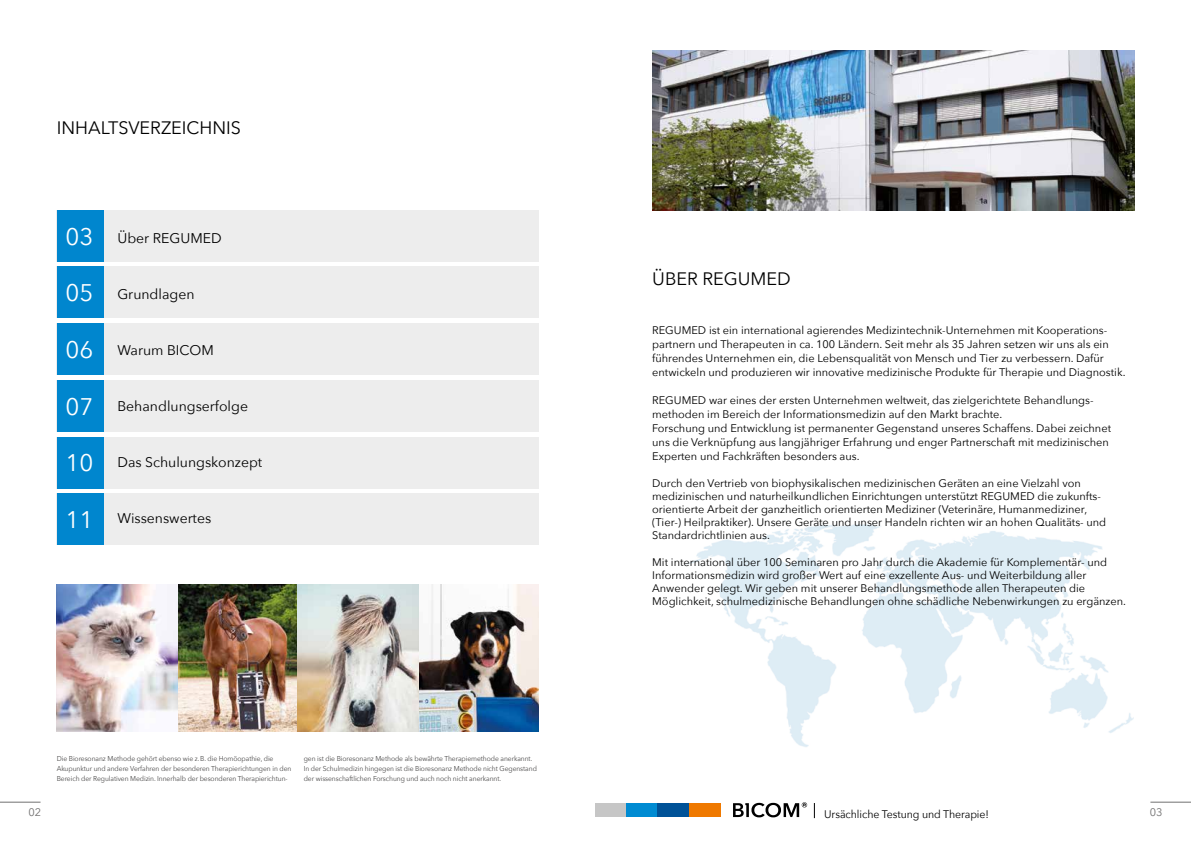
<style>
.page{position:relative;width:1191px;height:842px;background:#fff}
.page>*{position:absolute;margin:0;border:0;box-sizing:border-box;transform-origin:0 0}
.t1{font:24px "Avenir Next";color:#fff}
.t2{font:18px "Avenir Next";color:#000}
.t3{font:14px "Avenir Next";color:#000}
.t4{font:11px/14px "Avenir Next";color:#000}
.t5{font:11px "Avenir Next";color:#000;scale:.96 1}
.t6{font:11px "Avenir Next";color:#706f6f}
.t7{font:7.1px/10px "Avenir Next";letter-spacing:-.01em;color:#4b4a4a;scale:.95 1}
</style>
<div class="page">
<img style="left:57px;top:585px;width:482px;height:146px">
<img style="left:685px;top:524px;width:448px;height:223px">
<div style="left:57px;top:267px;width:482px;height:51px;background:#ededed"></div>
<div style="left:57px;top:324px;width:482px;height:51px;background:#ededed"></div>
<div style="left:57px;top:380px;width:482px;height:51px;background:#ededed"></div>
<div style="left:57px;top:437px;width:482px;height:51px;background:#ededed"></div>
<div style="left:57px;top:494px;width:482px;height:51px;background:#ededed"></div>
<img style="left:652px;top:51px;width:482px;height:159px">
<div style="left:57px;top:210px;width:482px;height:51px;background:#ededed"></div>
<div style="left:57px;top:210px;width:46px;height:51px;background:#0086ce"></div>
<div style="left:57px;top:267px;width:46px;height:51px;background:#0086ce"></div>
<div style="left:57px;top:324px;width:46px;height:51px;background:#0086ce"></div>
<div style="left:57px;top:380px;width:46px;height:51px;background:#0086ce"></div>
<div style="left:57px;top:437px;width:46px;height:51px;background:#0086ce"></div>
<div style="left:57px;top:494px;width:46px;height:51px;background:#0086ce"></div>
<hr style="left:0;top:802px;width:41px;height:1px;background:#706f6f">
<hr style="left:1150px;top:802px;width:41px;height:1px;background:#706f6f">
<svg style="left:733px;top:802px;width:74px;height:15px"></svg>
<svg style="left:814px;top:803px;width:1px;height:15px"></svg>
<div style="left:595px;top:803px;width:31px;height:14px;background:#c6c6c6"></div>
<div style="left:626px;top:803px;width:32px;height:14px;background:#008bd2"></div>
<div style="left:658px;top:803px;width:31px;height:14px;background:#005297"></div>
<div style="left:689px;top:803px;width:31px;height:14px;background:#ef7900"></div>
<h2 class="t2" style="left:57px;top:113px;width:186px">INHALTSVERZEICHNIS</h2>
<h1 class="t1" style="left:65px;top:216px;width:29px">03</h1>
<h1 class="t1" style="left:65px;top:273px;width:29px">05</h1>
<h1 class="t1" style="left:65px;top:329px;width:29px">06</h1>
<h1 class="t1" style="left:65px;top:386px;width:29px">07</h1>
<h1 class="t1" style="left:65px;top:443px;width:29px">10</h1>
<h1 class="t1" style="left:65px;top:499px;width:29px">11</h1>
<p class="t3" style="left:117px;top:226px;width:106px">Über REGUMED</p>
<p class="t3" style="left:117px;top:282px;width:79px">Grundlagen</p>
<p class="t3" style="left:117px;top:338px;width:98px">Warum BICOM</p>
<p class="t3" style="left:117px;top:394px;width:132px">Behandlungserfolge</p>
<p class="t3" style="left:117px;top:450px;width:146px">Das Schulungskonzept</p>
<p class="t3" style="left:117px;top:506px;width:95px">Wissenswertes</p>
<p class="t6" style="left:28px;top:803px;width:14px">02</p>
<p class="t7" style="left:57px;top:753px;width:249px">Die Bioresonanz Methode gehört ebenso wie z.B. die Homöopathie, die<br>Akupunktur und andere Verfahren der besonderen Therapierichtungen in den<br>Bereich der Regulativen Medizin. Innerhalb der besonderen Therapierichtun-</p>
<p class="t7" style="left:304px;top:753px;width:247px">gen ist die Bioresonanz Methode als bewährte Therapiemethode anerkannt.<br>In der Schulmedizin hingegen ist die Bioresonanz Methode nicht Gegenstand der wissenschaftlichen Forschung und auch noch nicht anerkannt.</p>
<h2 class="t2" style="left:652px;top:263px;width:140px">ÜBER REGUMED</h2>
<p class="t4" style="left:652px;top:323px;width:475px">REGUMED ist ein international agierendes Medizintechnik-Unternehmen mit Kooperations&shy;partnern und Therapeuten in ca. 100 Ländern. Seit mehr als 35 Jahren setzen wir uns als ein führendes Unternehmen ein, die Lebensqualität von Mensch und Tier zu verbessern. Dafür entwickeln und produzieren wir innovative medizinische Produkte für Therapie und Diagnostik.</p>
<p class="t4" style="left:652px;top:393px;width:460px">REGUMED war eines der ersten Unternehmen weltweit, das zielgerichtete Behandlungs&shy;methoden im Bereich der Informationsmedizin auf den Markt brachte.<br>Forschung und Entwicklung ist permanenter Gegenstand unseres Schaffens. Dabei zeichnet uns die Verknüpfung aus langjähriger Erfahrung und enger Partnerschaft mit medizinischen Experten und Fachkräften besonders aus.</p>
<p class="t4" style="left:652px;top:476px;width:455px;line-height:13.2px">Durch den Vertrieb von biophysikalischen medizinischen Geräten an eine Vielzahl von medizinischen und naturheilkundlichen Einrichtungen unterstützt REGUMED die zukunfts&shy;orientierte Arbeit der ganzheitlich orientierten Mediziner (Veterinäre, Humanmediziner, (Tier-) Heilpraktiker). Unsere Geräte und unser Handeln richten wir an hohen Qualitäts- und Standardrichtlinien aus.</p>
<p class="t4" style="left:652px;top:555px;width:475px;line-height:13.2px">Mit international über 100 Seminaren pro Jahr durch die Akademie für Komplementär- und Informationsmedizin wird großer Wert auf eine exzellente Aus- und Weiterbildung aller Anwender gelegt. Wir geben mit unserer Behandlungsmethode allen Therapeuten die Möglichkeit, schulmedizinische Behandlungen ohne schädliche Nebenwirkungen zu ergänzen.</p>
<p class="t5" style="left:824px;top:804px;width:173px">Ursächliche Testung und Therapie!</p>
<p class="t6" style="left:1149px;top:803px;width:14px">03</p>
</div>
